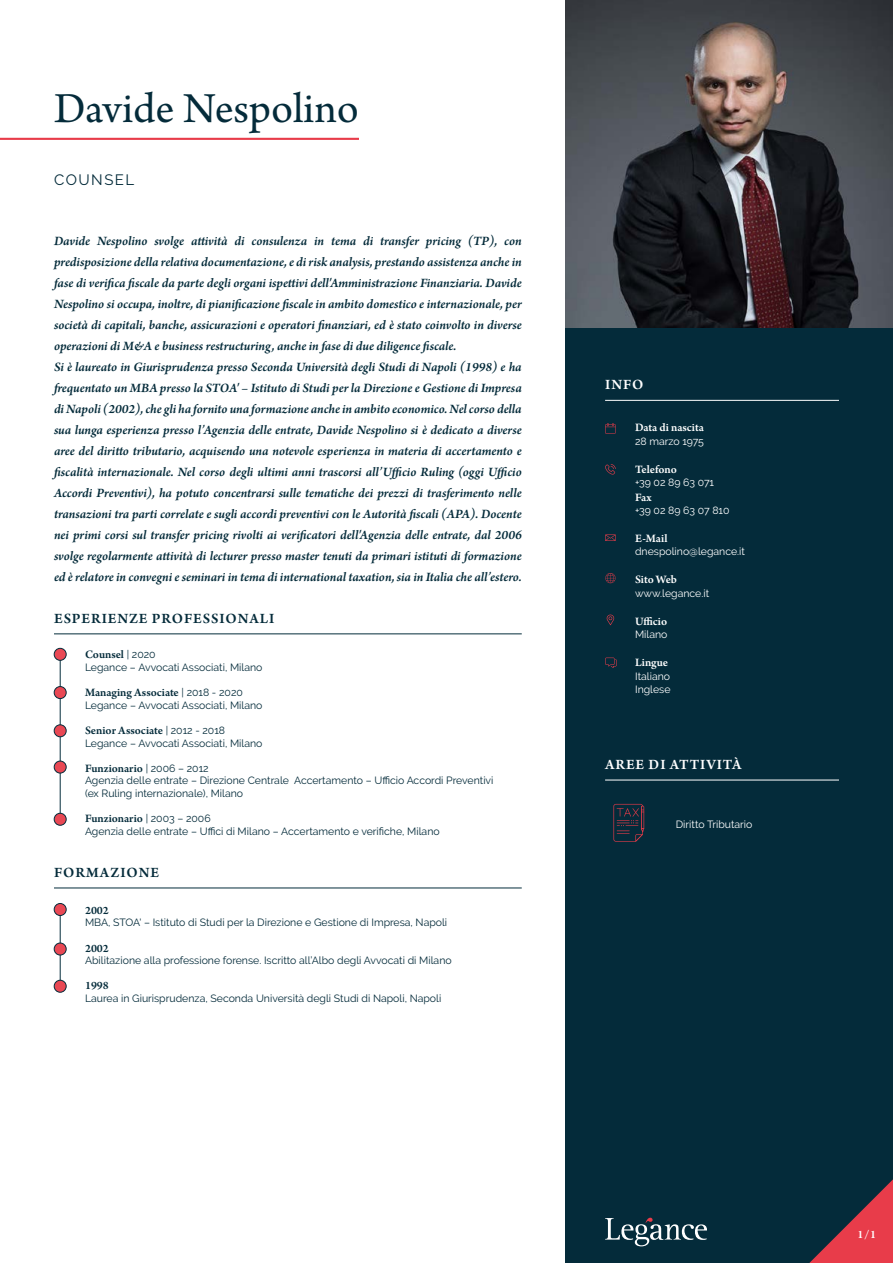
<style>
.page{position:relative;width:893px;height:1263px;background:#fff}
.page>*{position:absolute;margin:0;border:0;box-sizing:border-box;transform-origin:0 0}
.t1{font:45px "Arno Pro";color:#042b3a}
.t2{font:600 15px "Arno Pro";letter-spacing:.06em;color:#042b3a}
.t3{font:600 15px "Arno Pro";letter-spacing:.06em;color:#fff}
.t4{font:15px "Raleway";letter-spacing:.1em;color:#042b3a}
.t5{font:italic 600 13.5px/21px "Arno Pro";letter-spacing:-.005em;color:#042b3a}
.t6{font:600 12px "Arno Pro";color:#042b3a}
.t7{font:600 12px "Arno Pro";color:#fff}
.t8{font:10.5px/12.6px "Raleway";color:#042b3a}
.t9{font:10.5px/13.5px "Raleway";color:#fff}
.s1{font-family:"Raleway";font-weight:400;font-size:10.5px}
</style>
<div class="page">
<div style="left:566px;top:306px;width:327px;height:957px;background:#042b3a"></div>
<svg style="left:605px;top:1218px;width:102px;height:28px"></svg>
<svg style="left:809px;top:1179px;width:84px;height:84px"></svg>
<hr style="left:60px;top:911px;width:1px;height:75px;background:#042d3b">
<hr style="left:54px;top:634px;width:468px;height:1px;background:#042d3b">
<hr style="left:605px;top:400px;width:234px;height:1px;background:#fff">
<hr style="left:605px;top:780px;width:234px;height:1px;background:#fff">
<hr style="left:0;top:138px;width:359px;height:2px;background:#e83c4a">
<hr style="left:54px;top:888px;width:468px;height:1px;background:#042d3b">
<div style="left:54px;top:903px;width:12px;height:12px;background:#e94854;border-radius:50%"></div>
<div style="left:54px;top:903px;width:12px;height:13px;border:1px solid #042b3a;border-radius:50%"></div>
<div style="left:54px;top:943px;width:12px;height:12px;background:#e94854;border-radius:50%"></div>
<div style="left:54px;top:943px;width:12px;height:12px;border:1px solid #042b3a;border-radius:50%"></div>
<div style="left:54px;top:980px;width:12px;height:12px;background:#e94854;border-radius:50%"></div>
<div style="left:54px;top:980px;width:12px;height:12px;border:1px solid #042b3a;border-radius:50%"></div>
<hr style="left:60px;top:654px;width:1px;height:167px;background:#042d3b">
<div style="left:54px;top:648px;width:12px;height:12px;background:#e94854;border-radius:50%"></div>
<div style="left:54px;top:648px;width:12px;height:12px;border:1px solid #042b3a;border-radius:50%"></div>
<div style="left:54px;top:686px;width:12px;height:12px;background:#e94854;border-radius:50%"></div>
<div style="left:54px;top:686px;width:12px;height:13px;border:1px solid #042b3a;border-radius:50%"></div>
<div style="left:54px;top:725px;width:12px;height:12px;background:#e94854;border-radius:50%"></div>
<div style="left:54px;top:725px;width:12px;height:12px;border:1px solid #042b3a;border-radius:50%"></div>
<div style="left:54px;top:761px;width:12px;height:12px;background:#e94854;border-radius:50%"></div>
<div style="left:54px;top:761px;width:12px;height:12px;border:1px solid #042b3a;border-radius:50%"></div>
<div style="left:54px;top:813px;width:12px;height:12px;background:#e94854;border-radius:50%"></div>
<div style="left:54px;top:813px;width:12px;height:12px;border:1px solid #042b3a;border-radius:50%"></div>
<svg style="left:613px;top:804px;width:31px;height:37px"></svg>
<svg style="left:607px;top:615px;width:7px;height:10px"></svg>
<svg style="left:605px;top:534px;width:11px;height:7px"></svg>
<svg style="left:605px;top:464px;width:11px;height:11px"></svg>
<svg style="left:605px;top:573px;width:11px;height:10px"></svg>
<svg style="left:605px;top:423px;width:11px;height:10px"></svg>
<svg style="left:605px;top:658px;width:12px;height:10px"></svg>
<img style="left:566px;top:0;width:327px;height:327px">
<h1 class="t1" style="left:54px;top:83px;width:306px">Davide Nespolino</h1>
<p class="t4" style="left:54px;top:171px;width:82px">COUNSEL</p>
<p class="t5" style="left:54px;top:231px;width:469px">Davide Nespolino svolge attività di consulenza in tema di transfer pricing (TP), con predisposizione della relativa documentazione, e di risk analysis, prestando assistenza anche in fase di verifica fiscale da parte degli organi ispettivi dell'Amministrazione Finanziaria. Davide Nespolino si occupa, inoltre, di pianificazione fiscale in ambito domestico e internazionale, per società di capitali, banche, assicurazioni e operatori finanziari, ed è stato coinvolto in diverse operazioni di M&amp;A e business restructuring, anche in fase di due diligence fiscale.<br>Si è laureato in Giurisprudenza presso Seconda Università degli Studi di Napoli (1998) e ha frequentato un MBA presso la STOA' – Istituto di Studi per la Direzione e Gestione di Impresa di Napoli (2002), che gli ha fornito una formazione anche in ambito economico. Nel corso della sua lunga esperienza presso l’Agenzia delle entrate, Davide Nespolino si è dedicato a diverse aree del diritto tributario, acquisendo una notevole esperienza in materia di accertamento e fiscalità internazionale. Nel corso degli ultimi anni trascorsi all’Ufficio Ruling (oggi Ufficio Accordi Preventivi), ha potuto concentrarsi sulle tematiche dei prezzi di trasferimento nelle transazioni tra parti correlate e sugli accordi preventivi con le Autorità fiscali (APA). Docente nei primi corsi sul transfer pricing rivolti ai verificatori dell'Agenzia delle entrate, dal 2006 svolge regolarmente attività di lecturer presso master tenuti da primari istituti di formazione ed è relatore in convegni e seminari in tema di international taxation, sia in Italia che all’estero.</p>
<p class="t2" style="left:54px;top:610px;width:222px">ESPERIENZE PROFESSIONALI</p>
<p class="t6" style="left:85px;top:647px;width:72px">Counsel <span class="s1">| 2020</span></p>
<p class="t8" style="left:85px;top:661px;width:179px">Legance – Avvocati Associati, Milano</p>
<p class="t6" style="left:85px;top:685px;width:159px">Managing Associate <span class="s1">| 2018 - 2020</span></p>
<p class="t8" style="left:85px;top:698px;width:179px">Legance – Avvocati Associati, Milano</p>
<p class="t6" style="left:85px;top:723px;width:142px">Senior Associate <span class="s1">| 2012 - 2018</span></p>
<p class="t8" style="left:85px;top:736px;width:179px">Legance – Avvocati Associati, Milano</p>
<p class="t6" style="left:85px;top:761px;width:125px">Funzionario <span class="s1">| 2006 – 2012</span></p>
<p class="t8" style="left:85px;top:774px;width:410px">Agenzia delle entrate – Direzione Centrale Accertamento – Ufficio Accordi Preventivi (ex Ruling internazionale), Milano</p>
<p class="t6" style="left:85px;top:812px;width:127px">Funzionario <span class="s1">| 2003 – 2006</span></p>
<p class="t8" style="left:85px;top:825px;width:356px">Agenzia delle entrate – Uffici di Milano – Accertamento e verifiche, Milano</p>
<p class="t2" style="left:54px;top:864px;width:107px">FORMAZIONE</p>
<p class="t6" style="left:85px;top:903px;width:25px">2002</p>
<p class="t8" style="left:85px;top:916px;width:364px">MBA, STOA' – Istituto di Studi per la Direzione e Gestione di Impresa, Napoli</p>
<p class="t6" style="left:85px;top:941px;width:25px">2002</p>
<p class="t8" style="left:85px;top:954px;width:368px">Abilitazione alla professione forense. Iscritto all’Albo degli Avvocati di Milano</p>
<p class="t6" style="left:85px;top:979px;width:25px">1998</p>
<p class="t8" style="left:85px;top:992px;width:358px">Laurea in Giurisprudenza, Seconda Università degli Studi di Napoli, Napoli</p>
<p class="t3" style="left:605px;top:376px;width:40px">INFO</p>
<p class="t7" style="left:635px;top:421px;width:70px">Data di nascita</p>
<p class="t9" style="left:635px;top:434px;width:70px">28 marzo 1975</p>
<p class="t7" style="left:635px;top:462px;width:43px">Telefono</p>
<p class="t9" style="left:635px;top:476px;width:81px">+39 02 89 63 071</p>
<p class="t7" style="left:635px;top:490px;width:18px">Fax</p>
<p class="t9" style="left:635px;top:504px;width:96px">+39 02 89 63 07 810</p>
<p class="t7" style="left:635px;top:531px;width:34px">E-Mail</p>
<p class="t9" style="left:635px;top:545px;width:111px">dnespolino@legance.it</p>
<p class="t7" style="left:635px;top:573px;width:43px">Sito Web</p>
<p class="t9" style="left:635px;top:586px;width:76px">www.legance.it</p>
<p class="t7" style="left:635px;top:614px;width:34px">Ufficio</p>
<p class="t9" style="left:635px;top:628px;width:34px">Milano</p>
<p class="t7" style="left:635px;top:656px;width:35px">Lingue</p>
<p class="t9" style="left:635px;top:669px;width:37px">Italiano<br>Inglese</p>
<p class="t3" style="left:605px;top:756px;width:138px">AREE DI ATTIVITÀ</p>
<p class="t9" style="left:676px;top:817px;width:78px">Diritto Tributario</p>
<p class="t7" style="left:857px;top:1228px;width:20px">1/1</p>
</div>
